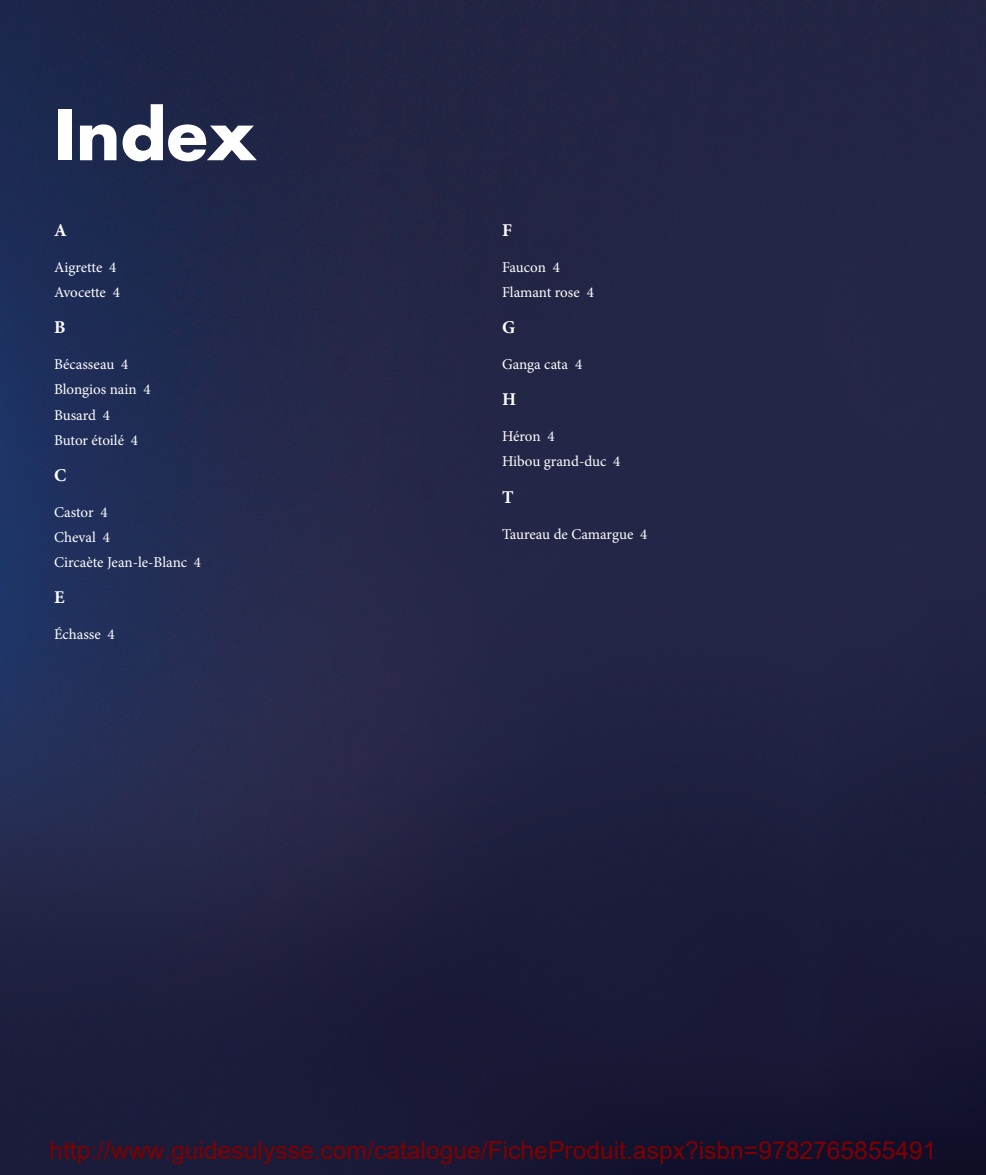
<style>
.page{position:relative;width:986px;height:1175px;background:#fff}
.page>*{position:absolute;margin:0;border:0;box-sizing:border-box;transform-origin:0 0}
.t1{font:700 67.5px "Futura Std";color:#fff}
.t2{font:24.6px "Arial";color:#800000}
.t3{font:700 18px "Minion Pro";color:#fff}
.t4{font:15px/25.2px "Minion Pro";letter-spacing:-.005em;color:#fff}
</style>
<div class="page">
<img style="left:0;top:0;width:986px;height:1174px">
<h1 class="t1" style="left:54px;top:90px;width:203px">Index</h1>
<p class="t3" style="left:54px;top:217px;width:14px">A</p>
<p class="t4" style="left:54px;top:255px;width:67px">Aigrette 4<br>Avocette 4</p>
<p class="t3" style="left:54px;top:315px;width:13px">B</p>
<p class="t4" style="left:54px;top:352px;width:98px">Bécasseau 4<br>Blongios nain 4<br>Busard 4<br>Butor étoilé 4</p>
<p class="t3" style="left:54px;top:462px;width:14px">C</p>
<p class="t4" style="left:54px;top:499px;width:149px">Castor 4<br>Cheval 4<br>Circaète Jean-le-Blanc 4</p>
<p class="t3" style="left:54px;top:585px;width:12px">E</p>
<p class="t4" style="left:54px;top:622px;width:62px">Échasse 4</p>
<p class="t3" style="left:502px;top:217px;width:11px">F</p>
<p class="t4" style="left:502px;top:255px;width:93px">Faucon 4<br>Flamant rose 4</p>
<p class="t3" style="left:502px;top:315px;width:15px">G</p>
<p class="t4" style="left:502px;top:352px;width:82px">Ganga cata 4</p>
<p class="t3" style="left:502px;top:387px;width:16px">H</p>
<p class="t4" style="left:502px;top:424px;width:120px">Héron 4<br>Hibou grand-duc 4</p>
<p class="t3" style="left:502px;top:484px;width:13px">T</p>
<p class="t4" style="left:502px;top:521px;width:147px">Taureau de Camargue 4</p>
<h2 class="t2" style="left:49px;top:1133px;width:888px">http://www.guidesulysse.com/catalogue/FicheProduit.aspx?isbn=9782765855491</h2>
</div>
